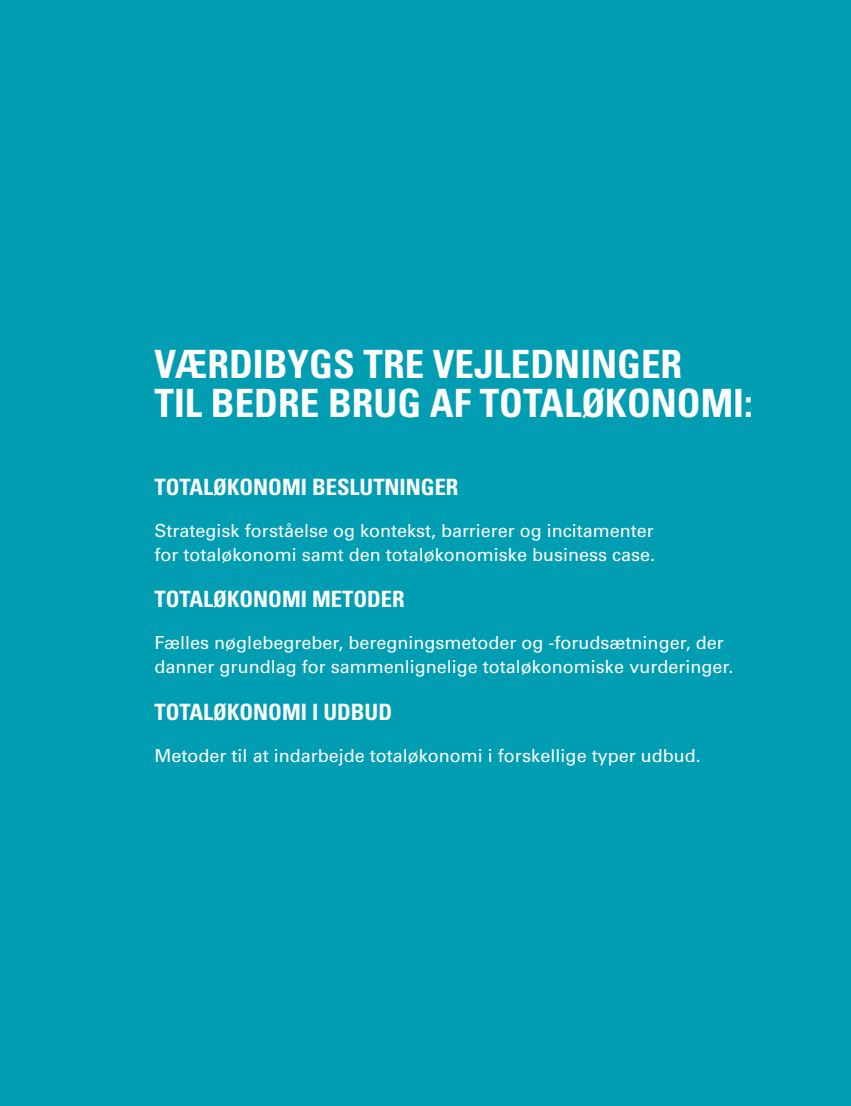
<style>
.page{position:relative;width:851px;height:1106px;background:#fff}
.page>*{position:absolute;margin:0;border:0;box-sizing:border-box;transform-origin:0 0}
.t1{font:700 condensed 39px/39px "Univers LT Std";color:#fff}
.t2{font:700 condensed 22.5px "Univers LT Std";color:#fff}
.t3{font:18px/24px "Univers LT Std";color:#fff}
</style>
<div class="page">
<div style="left:0;top:0;width:850px;height:1106px;background:#009db3"></div>
<h1 class="t1" style="left:154px;top:344px;width:599px">VÆRDIBYGS TRE VEJLEDNINGER<br>TIL BEDRE BRUG AF TOTALØKONOMI:</h1>
<p class="t2" style="left:154px;top:473px;width:305px">TOTALØKONOMI BESLUTNINGER</p>
<p class="t3" style="left:154px;top:518px;width:502px">Strategisk forståelse og kontekst, barrierer og incitamenter for totaløkonomi samt den totaløkonomiske business case.</p>
<p class="t2" style="left:154px;top:585px;width:251px">TOTALØKONOMI METODER</p>
<p class="t3" style="left:154px;top:631px;width:580px">Fælles nøglebegreber, beregningsmetoder og -forudsætninger, der danner grundlag for sammenlignelige totaløkonomiske vurderinger.</p>
<p class="t2" style="left:154px;top:698px;width:239px">TOTALØKONOMI I UDBUD</p>
<p class="t3" style="left:154px;top:743px;width:547px">Metoder til at indarbejde totaløkonomi i forskellige typer udbud.</p>
</div>
